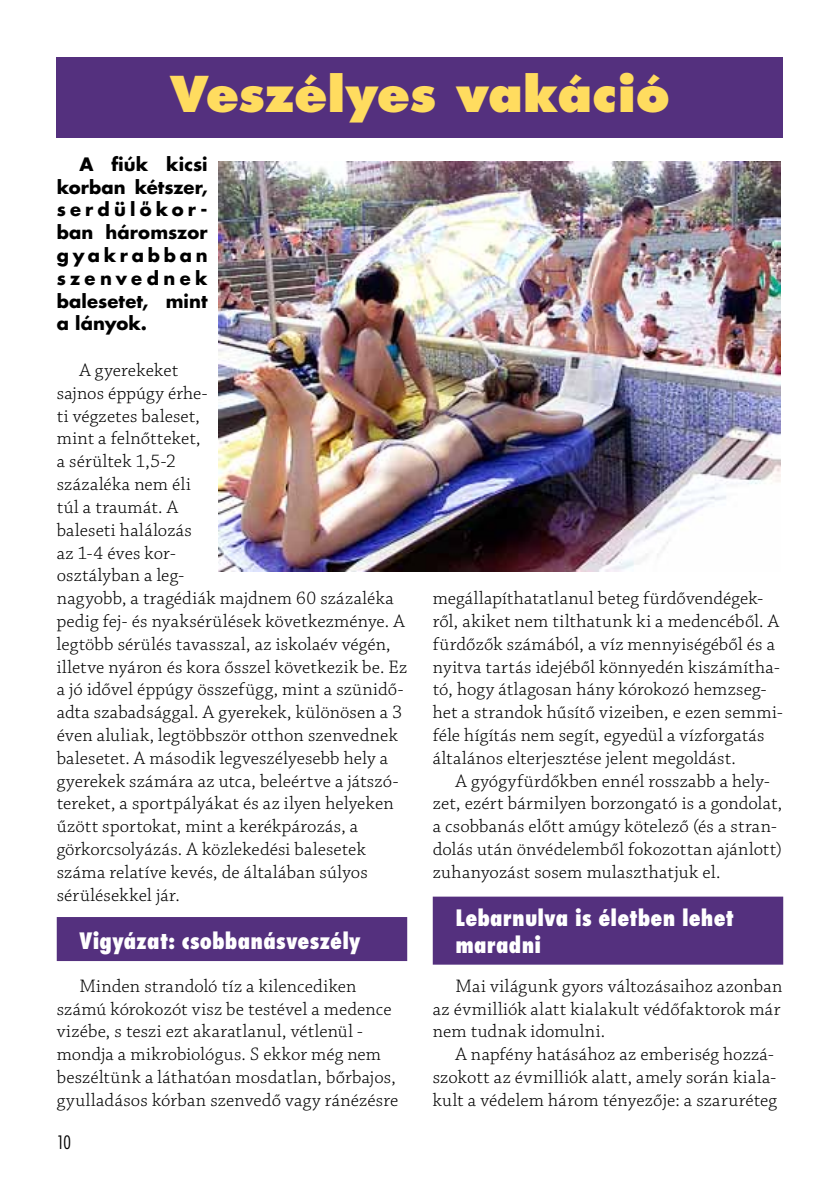
<style>
.page{position:relative;width:840px;height:1191px;background:#fff}
.page>*{position:absolute;margin:0;border:0;box-sizing:border-box;transform-origin:0 0}
.t1{font:800 48px "Futura Std";color:#ffdc5f}
.t2{font:800 condensed 22px/26.4px "Futura Std";letter-spacing:.005em;color:#fff}
.t3{font:300 19px/22.8px "Chaparral Pro";letter-spacing:.01em;color:#000}
.t4{font:700 18px/22.8px "Futura Std";letter-spacing:.01em;color:#000;text-align:justify}
.t5{font:300 condensed 18px "Futura Std";color:#000}
</style>
<div class="page">
<div style="left:57px;top:917px;width:350px;height:44px;background:#54307e"></div>
<div style="left:432px;top:896px;width:350px;height:68px;background:#54307e"></div>
<div style="left:57px;top:57px;width:725px;height:80px;background:#54307e"></div>
<img style="left:219px;top:161px;width:561px;height:410px">
<h1 class="t1" style="left:170px;top:62px;width:501px">Veszélyes vakáció</h1>
<p class="t4" style="left:57px;top:152px;width:152px;text-indent:23px">A fiúk kicsi korban kétszer, serdülőkor&shy;ban háromszor gyakrabban szenvednek balesetet, mint a lányok.</p>
<p class="t3" style="left:57px;top:359px;width:352px;text-indent:23px">A gyerekeket<br>sajnos éppúgy érhe-<br>ti végzetes baleset,<br>mint a felnőtteket,<br>a sérültek 1,5-2<br>százaléka nem éli<br>túl a traumát. A<br>baleseti halálozás<br>az 1-4 éves kor-<br>osztályban a leg-<br>nagyobb, a tragédiák majdnem 60 százaléka pedig fej- és nyaksérülések következménye. A legtöbb sérülés tavasszal, az iskolaév végén, illetve nyáron és kora ősszel következik be. Ez a jó idővel éppúgy összefügg, mint a szünidő&shy;adta szabadsággal. A gyerekek, különösen a 3 éven aluliak, legtöbbször otthon szenvednek balesetet. A második legveszélyesebb hely a gyerekek számára az utca, beleértve a játszó&shy;tereket, a sportpályákat és az ilyen helyeken űzött sportokat, mint a kerékpározás, a görkorcsolyázás. A közlekedési balesetek száma relatíve kevés, de általában súlyos sérülésekkel jár.</p>
<p class="t2" style="left:79px;top:927px;width:283px">Vigyázat: csobbanásveszély</p>
<p class="t3" style="left:57px;top:975px;width:343px;text-indent:23px">Minden strandoló tíz a kilencediken számú kórokozót visz be testével a medence vizébe, s teszi ezt akaratlanul, vétlenül - mondja a mikrobiológus. S ekkor még nem beszéltünk a láthatóan mosdatlan, bőrbajos, gyulladásos kórban szenvedő vagy ránézésre</p>
<p class="t5" style="left:57px;top:1130px;width:16px">10</p>
<p class="t3" style="left:432px;top:587px;width:351px">megállapíthatatlanul beteg fürdővendégek&shy;ről, akiket nem tilthatunk ki a medencéből. A fürdőzők számából, a víz mennyiségéből és a nyitva tartás idejéből könnyedén kiszámítha&shy;tó, hogy átlagosan hány kórokozó hemzseg&shy;het a strandok hűsítő vizeiben, e ezen semmi&shy;féle hígítás nem segít, egyedül a vízforgatás általános elterjesztése jelent megoldást.</p>
<p class="t3" style="left:432px;top:770px;width:351px;text-indent:23px">A gyógyfürdőkben ennél rosszabb a hely&shy;zet, ezért bármilyen borzongató is a gondolat, a csobbanás előtt amúgy kötelező (és a stran&shy;dolás után önvédelemből fokozottan ajánlott) zuhanyozást sosem mulaszthatjuk el.</p>
<p class="t2" style="left:455px;top:904px;width:280px">Lebarnulva is életben lehet maradni</p>
<p class="t3" style="left:432px;top:975px;width:351px;text-align:justify;text-indent:23px">Mai világunk gyors változásaihoz azonban az évmilliók alatt kialakult védőfaktorok már nem tudnak idomulni.</p>
<p class="t3" style="left:432px;top:1043px;width:345px;text-indent:23px">A napfény hatásához az emberiség hozzá&shy;szokott az évmilliók alatt, amely során kiala&shy;kult a védelem három tényezője: a szaruréteg</p>
</div>
